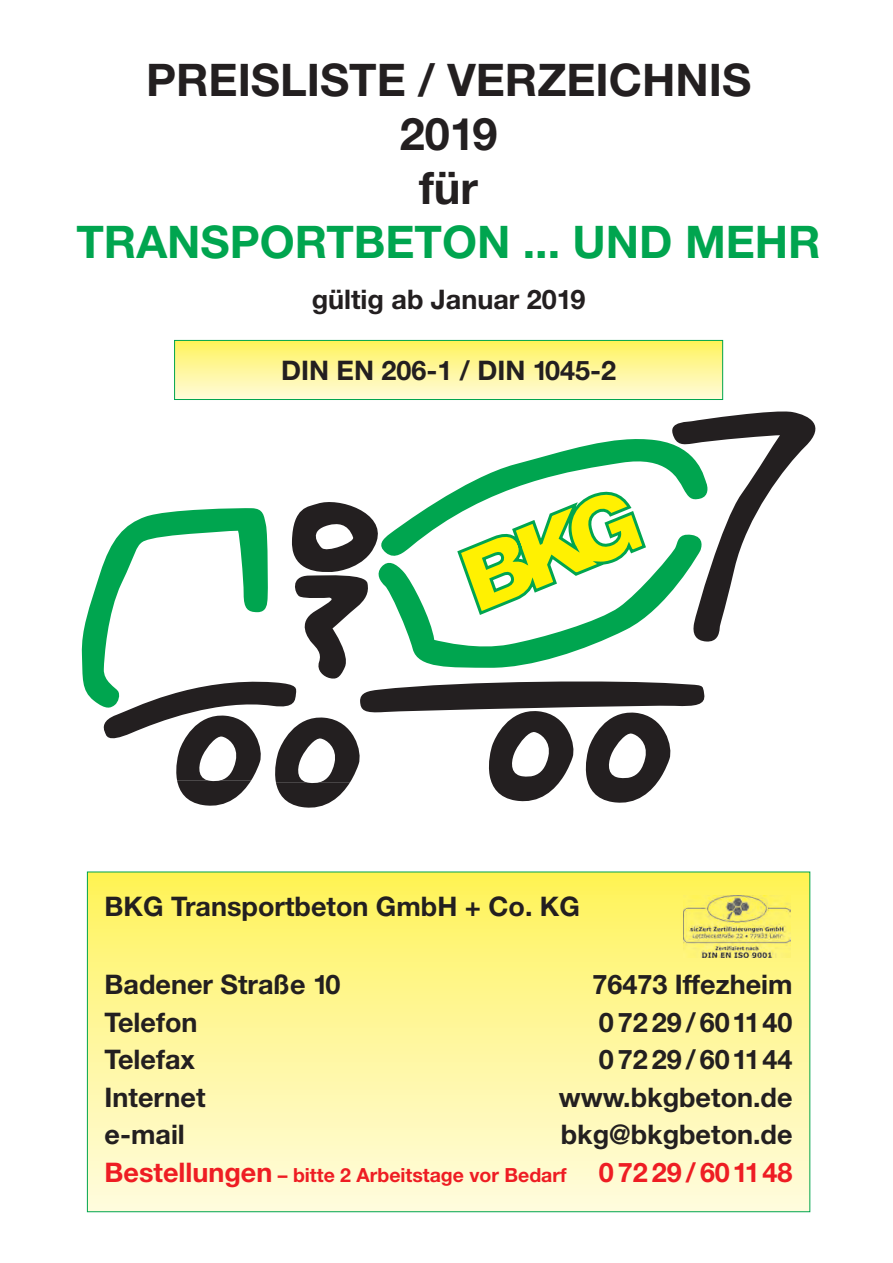
<style>
.page{position:relative;width:893px;height:1263px;background:#fff}
.page>*{position:absolute;margin:0;border:0;box-sizing:border-box;transform-origin:0 0}
.t1{font:700 45px/54px "Helvetica Neue";color:#231f20;text-align:center}
.t2{font:700 45px "Helvetica Neue";color:#00a54f}
.t3{font:700 27px "Helvetica Neue";color:#231f20}
.t4{font:700 19.5px "Helvetica Neue";color:#ee1d23}
.s1{font-size:27px}
</style>
<div class="page">
<svg style="left:82px;top:411px;width:733px;height:397px"></svg>
<div style="left:175px;top:341px;width:547px;height:58px;background:linear-gradient(to bottom,#fff35e,#fffbd9)"></div>
<div style="left:174px;top:340px;width:549px;height:60px;border:1px solid #00a54f"></div>
<div style="left:88px;top:872px;width:722px;height:339px;background:linear-gradient(to bottom,#fff359,#fffce0)"></div>
<img style="left:683px;top:896px;width:108px;height:61px">
<h1 class="t1" style="left:146px;top:57px;width:607px">PREISLISTE / VERZEICHNIS<br>2019<br>für</h1>
<h1 class="t2" style="left:76px;top:226px;width:746px">TRANSPORTBETON ... UND MEHR</h1>
<p class="t3" style="left:312px;top:290px;width:275px">gültig ab Januar 2019</p>
<p class="t3" style="left:281px;top:361px;width:336px">DIN EN 206-1 / DIN 1045-2</p>
<p class="t3" style="left:105px;top:896px;width:477px">BKG Transportbeton GmbH + Co. KG</p>
<p class="t3" style="left:105px;top:975px;width:237px">Badener Straße 10</p>
<p class="t3" style="left:592px;top:975px;width:202px">76473 Iffezheim</p>
<p class="t3" style="left:105px;top:1012px;width:94px">Telefon</p>
<p class="t3" style="left:599px;top:1012px;width:195px">07229/601140</p>
<p class="t3" style="left:105px;top:1050px;width:92px">Telefax</p>
<p class="t3" style="left:599px;top:1050px;width:195px">07229/601144</p>
<p class="t3" style="left:105px;top:1087px;width:102px">Internet</p>
<p class="t3" style="left:559px;top:1087px;width:235px">www.bkgbeton.de</p>
<p class="t3" style="left:105px;top:1125px;width:82px">e-mail</p>
<p class="t3" style="left:561px;top:1125px;width:233px">bkg@bkgbeton.de</p>
<p class="t4" style="left:105px;top:1168px;width:689px"><span class="s1">Bestellungen</span> – bitte 2 Arbeitstage vor Bedarf <span class="s1">0 72 29 / 601148</span></p>
</div>
